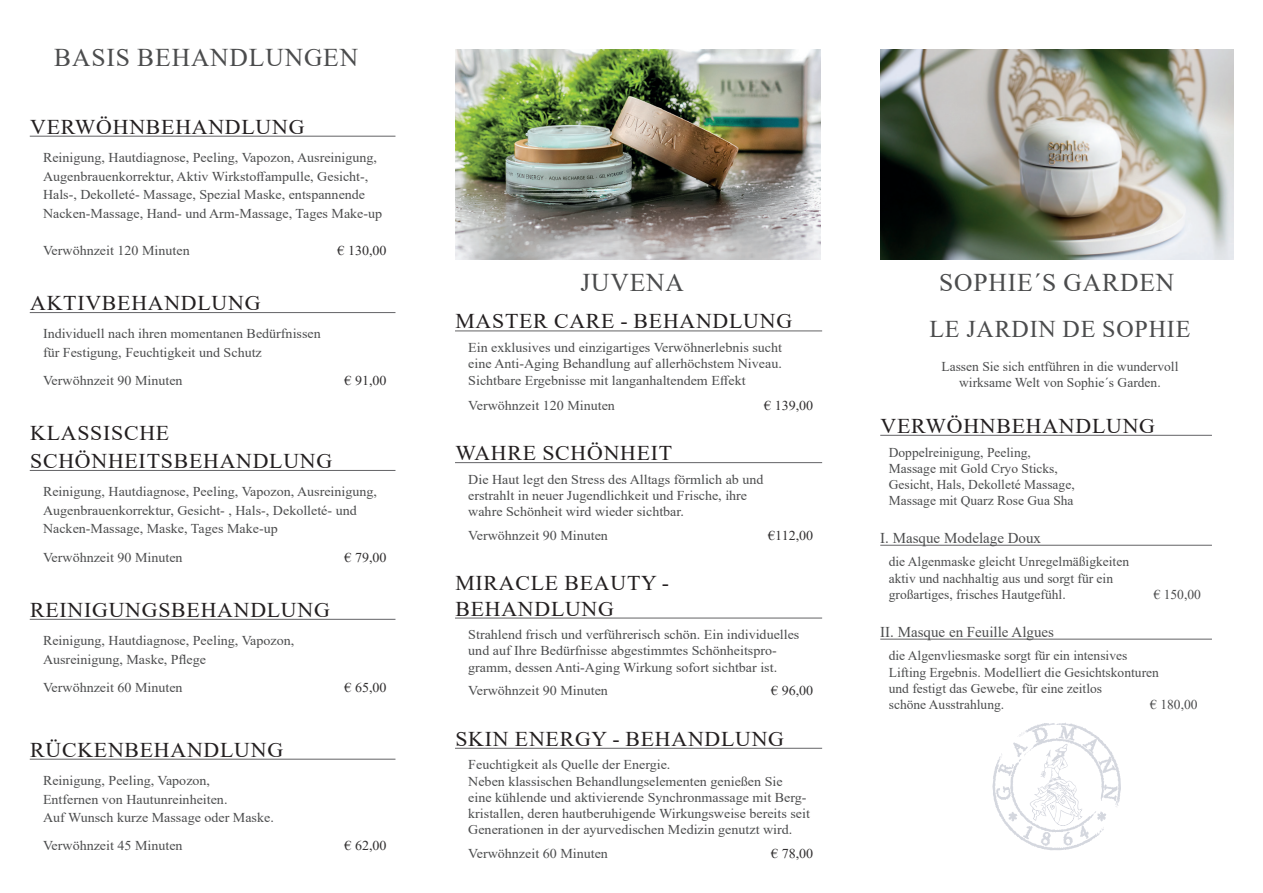
<style>
.page{position:relative;width:1263px;height:893px;background:#fff}
.page>*{position:absolute;margin:0;border:0;box-sizing:border-box;transform-origin:0 0}
.t1{font:25.5px "Times New Roman";letter-spacing:.035em;color:#4b4c4d}
.t2{font:24px "Times New Roman";letter-spacing:.035em;color:#4b4c4d}
.t3{font:21px/27.6px "Times New Roman";letter-spacing:.035em;color:#231f20;scale:1.04 1}
.t4{font:15px "Times New Roman";color:#4b4c4d}
.t5{font:13.5px/16.2px "Times New Roman";color:#4b4c4d;scale:1.04 1}
.t6{font:13.5px/16.2px "Times New Roman";color:#4b4c4d}
.t7{font:13.5px "Times New Roman";color:#312f30;scale:1.04 1}
</style>
<div class="page">
<hr style="left:30px;top:136px;width:365px;height:1px;background:#636366">
<hr style="left:30px;top:312px;width:365px;height:1px;background:#636366">
<hr style="left:30px;top:470px;width:365px;height:1px;background:#636366">
<hr style="left:30px;top:619px;width:365px;height:1px;background:#636366">
<hr style="left:30px;top:759px;width:365px;height:1px;background:#636366">
<hr style="left:455px;top:331px;width:367px;height:1px;background:#636366">
<hr style="left:455px;top:462px;width:367px;height:1px;background:#636366">
<hr style="left:455px;top:618px;width:367px;height:1px;background:#636366">
<hr style="left:455px;top:748px;width:367px;height:1px;background:#636366">
<img style="left:455px;top:49px;width:366px;height:210px">
<img style="left:880px;top:49px;width:353px;height:210px">
<svg style="left:992px;top:723px;width:129px;height:127px"></svg>
<hr style="left:880px;top:545px;width:332px;height:1px;background:#636366">
<hr style="left:880px;top:639px;width:332px;height:1px;background:#636366">
<hr style="left:880px;top:435px;width:332px;height:1px;background:#636366">
<p class="t1" style="left:54px;top:40px;width:305px">BASIS BEHANDLUNGEN</p>
<p class="t3" style="left:30px;top:112px;width:265px">VERWÖHNBEHANDLUNG</p>
<p class="t5" style="left:43px;top:148px;width:328px;line-height:18.6px">Reinigung, Hautdiagnose, Peeling, Vapozon, Ausreinigung, Augenbrauenkorrektur, Aktiv Wirkstoffampulle, Gesicht-, Hals-, Dekolleté- Massage, Spezial Maske, entspannende Nacken-Massage, Hand- und Arm-Massage, Tages Make-up</p>
<p class="t5" style="left:43px;top:242px;width:143px">Verwöhnzeit 120 Minuten</p>
<p class="t7" style="left:337px;top:241px;width:49px">€ 130,00</p>
<p class="t3" style="left:30px;top:289px;width:223px">AKTIVBEHANDLUNG</p>
<p class="t5" style="left:43px;top:324px;width:269px;line-height:18.6px">Individuell nach ihren momentanen Bedürfnissen für Festigung, Feuchtigkeit und Schutz</p>
<p class="t5" style="left:43px;top:372px;width:136px">Verwöhnzeit 90 Minuten</p>
<p class="t7" style="left:344px;top:371px;width:42px">€ 91,00</p>
<p class="t3" style="left:30px;top:419px;width:292px">KLASSISCHE<br>SCHÖNHEITSBEHANDLUNG</p>
<p class="t5" style="left:43px;top:482px;width:323px;line-height:18.6px">Reinigung, Hautdiagnose, Peeling, Vapozon, Ausreinigung,<br>Augenbrauenkorrektur, Gesicht- , Hals-, Dekolleté- und<br>Nacken-Massage, Maske, Tages Make-up</p>
<p class="t5" style="left:43px;top:549px;width:136px">Verwöhnzeit 90 Minuten</p>
<p class="t7" style="left:344px;top:548px;width:42px">€ 79,00</p>
<p class="t3" style="left:30px;top:595px;width:290px">REINIGUNGSBEHANDLUNG</p>
<p class="t5" style="left:43px;top:631px;width:243px;line-height:18.6px">Reinigung, Hautdiagnose, Peeling, Vapozon,<br>Ausreinigung, Maske, Pflege</p>
<p class="t5" style="left:43px;top:679px;width:136px">Verwöhnzeit 60 Minuten</p>
<p class="t7" style="left:344px;top:678px;width:42px">€ 65,00</p>
<p class="t3" style="left:30px;top:735px;width:245px">RÜCKENBEHANDLUNG</p>
<p class="t5" style="left:43px;top:772px;width:162px">Reinigung, Peeling, Vapozon,</p>
<p class="t5" style="left:43px;top:790px;width:179px">Entfernen von Hautunreinheiten.</p>
<p class="t5" style="left:43px;top:809px;width:223px">Auf Wunsch kurze Massage oder Maske.</p>
<p class="t5" style="left:43px;top:837px;width:136px">Verwöhnzeit 45 Minuten</p>
<p class="t7" style="left:344px;top:836px;width:42px">€ 62,00</p>
<p class="t1" style="left:580px;top:265px;width:105px">JUVENA</p>
<p class="t1" style="left:939px;top:265px;width:237px">SOPHIE´S GARDEN</p>
<p class="t2" style="left:929px;top:312px;width:262px">LE JARDIN DE SOPHIE</p>
<p class="t3" style="left:455px;top:307px;width:325px">MASTER CARE - BEHANDLUNG</p>
<p class="t5" style="left:468px;top:339px;width:303px;text-align:justify">Ein exklusives und einzigartiges Verwöhnerlebnis sucht eine Anti-Aging Behandlung auf allerhöchstem Niveau.<br>Sichtbare Ergebnisse mit langanhaltendem Effekt</p>
<p class="t5" style="left:468px;top:397px;width:143px">Verwöhnzeit 120 Minuten</p>
<p class="t7" style="left:764px;top:396px;width:49px">€ 139,00</p>
<p class="t3" style="left:455px;top:439px;width:210px">WAHRE SCHÖNHEIT</p>
<p class="t5" style="left:468px;top:471px;width:285px">Die Haut legt den Stress des Alltags förmlich ab und erstrahlt in neuer Jugendlichkeit und Frische, ihre wahre Schönheit wird wieder sichtbar.</p>
<p class="t5" style="left:468px;top:527px;width:136px">Verwöhnzeit 90 Minuten</p>
<p class="t7" style="left:768px;top:526px;width:45px">€112,00</p>
<p class="t3" style="left:455px;top:570px;width:207px;line-height:25.2px">MIRACLE BEAUTY -<br>BEHANDLUNG</p>
<p class="t5" style="left:468px;top:626px;width:320px">Strahlend frisch und verführerisch schön. Ein individuelles und auf Ihre Bedürfnisse abgestimmtes Schönheitspro&shy;gramm, dessen Anti-Aging Wirkung sofort sichtbar ist.</p>
<p class="t5" style="left:468px;top:682px;width:136px">Verwöhnzeit 90 Minuten</p>
<p class="t7" style="left:771px;top:681px;width:42px">€ 96,00</p>
<p class="t3" style="left:455px;top:724px;width:317px">SKIN ENERGY - BEHANDLUNG</p>
<p class="t5" style="left:468px;top:756px;width:196px">Feuchtigkeit als Quelle der Energie.</p>
<p class="t5" style="left:468px;top:773px;width:330px">Neben klassischen Behandlungselementen genießen Sie<br>eine kühlende und aktivierende Synchronmassage mit Berg&shy;kristallen, deren hautberuhigende Wirkungsweise bereits seit Generationen in der ayurvedischen Medizin genutzt wird.</p>
<p class="t5" style="left:468px;top:845px;width:136px">Verwöhnzeit 60 Minuten</p>
<p class="t7" style="left:771px;top:844px;width:42px">€ 78,00</p>
<p class="t6" style="left:941px;top:358px;width:238px;text-align:center">Lassen Sie sich entführen in die wundervoll wirksame Welt von Sophie´s Garden.</p>
<p class="t3" style="left:881px;top:411px;width:265px">VERWÖHNBEHANDLUNG</p>
<p class="t6" style="left:889px;top:443px;width:187px">Doppelreinigung, Peeling,<br>Massage mit Gold Cryo Sticks,<br>Gesicht, Hals, Dekolleté Massage,</p>
<p class="t6" style="left:889px;top:492px;width:186px">Massage mit Quarz Rose Gua Sha</p>
<p class="t4" style="left:880px;top:527px;width:162px">I. Masque Modelage Doux</p>
<p class="t6" style="left:889px;top:553px;width:242px">die Algenmaske gleicht Unregelmäßigkeiten aktiv und nachhaltig aus und sorgt für ein großartiges, frisches Hautgefühl.</p>
<p class="t6" style="left:1154px;top:586px;width:49px">€ 150,00</p>
<p class="t4" style="left:880px;top:621px;width:175px">II. Masque en Feuille Algues</p>
<p class="t6" style="left:889px;top:647px;width:272px">die Algenvliesmaske sorgt für ein intensives Lifting Ergebnis. Modelliert die Gesichtskonturen und festigt das Gewebe, für eine zeitlos<br>schöne Ausstrahlung.</p>
<p class="t6" style="left:1150px;top:696px;width:49px">€ 180,00</p>
</div>
